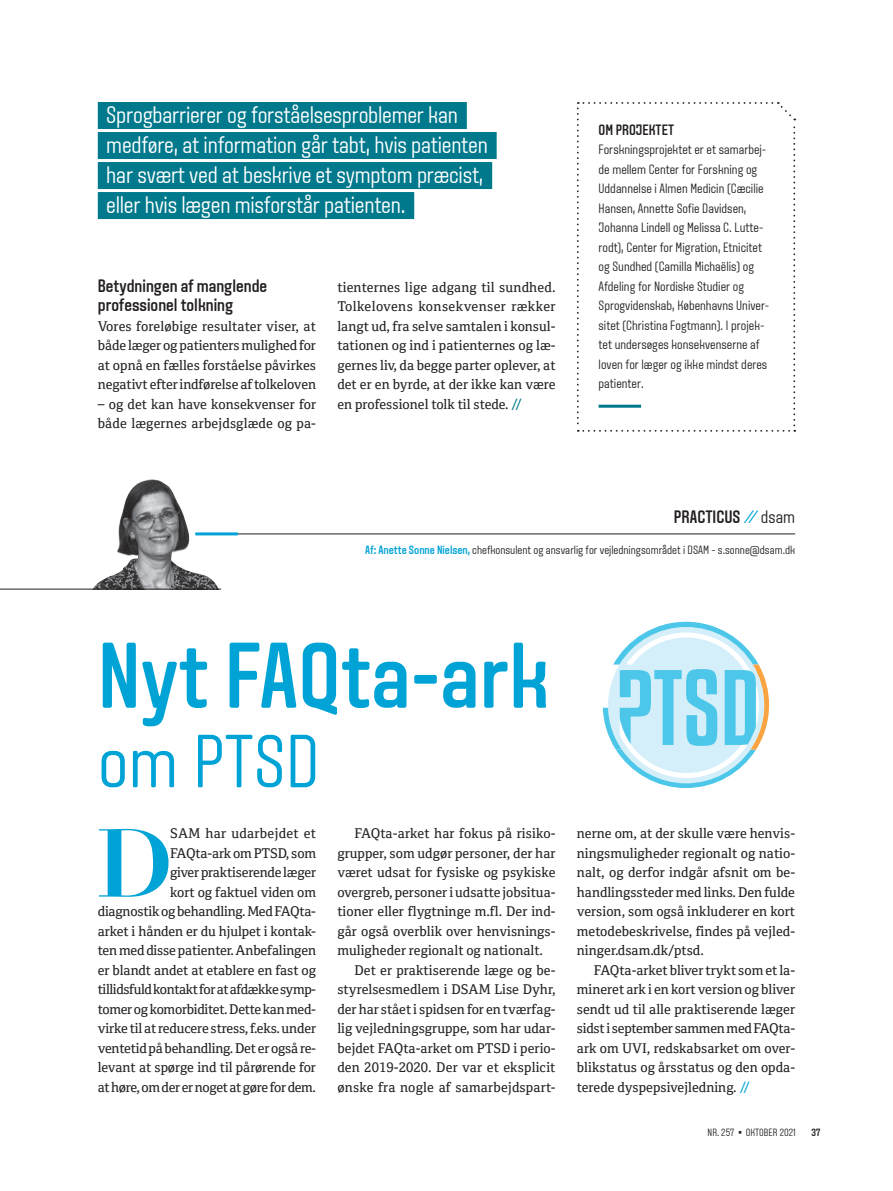
<style>
.page{position:relative;width:893px;height:1191px;background:#fff}
.page>*{position:absolute;margin:0;border:0;box-sizing:border-box;transform-origin:0 0}
._04_Brødtekst{font:700 94.65px "Didot";color:#00a3d6}
._01_Overskrift{font:500 93px "Aveny T";color:#00a3d6}
._01_Overskrift-2{font:300 75px "Aveny T";color:#00a3d6}
.CITATER{font:300 24px "Aveny T";letter-spacing:-.01em;color:#fff}
._03_Mellemrubrik{font:500 18px "Aveny T";color:#231f20}
._07_BOX_over{font:500 15px "Aveny T";color:#231f20}
._05_Brødtekst_med_in{font:13.5px/19.5px "Cordale";color:#231f20;text-align:justify}
._04_Brødtekst-2{font:13.5px/19.5px "Cordale";letter-spacing:-.015em;color:#231f20;text-align:justify}
._05_Brødtekst_med_in-2{font:300 13.5px/19.5px "Aveny T";color:#231f20}
._04_Brødtekst-3{font:13.5px/19.5px "Cordale";letter-spacing:.01em;color:#231f20}
.t1{font:300 12px "Aveny T";color:#231f20}
.t2{font:300 10.5px "Aveny T";color:#231f20}
.t3{font:500 10.5px "Aveny T";color:#231f20}
.s1{color:#00798c}
.s2{color:#00a3d6}
.s3{font-weight:300}
.s4{font-weight:500;color:#00a3d6}
.s5{font-weight:500}
</style>
<div class="page">
<svg style="left:577px;top:102px;width:218px;height:330px"></svg>
<hr style="left:599px;top:405px;width:42px;height:3px;background:#00798c">
<div style="left:98px;top:102px;width:369px;height:27px;background:#00798c"></div>
<div style="left:98px;top:132px;width:399px;height:27px;background:#00798c"></div>
<div style="left:98px;top:162px;width:394px;height:27px;background:#00798c"></div>
<div style="left:98px;top:192px;width:316px;height:27px;background:#00798c"></div>
<svg style="left:603px;top:622px;width:166px;height:166px"></svg>
<img style="left:76px;top:479px;width:165px;height:110px">
<hr style="left:0;top:589px;width:221px;height:1px;background:#231f20">
<hr style="left:202px;top:533px;width:593px;height:1px;background:#231f20">
<hr style="left:195px;top:532px;width:43px;height:3px;background:#00a3d6">
<p class="CITATER" style="left:106px;top:101px;width:353px">Sprogbarrierer og forståelsesproblemer kan</p>
<p class="CITATER" style="left:106px;top:131px;width:383px">medføre, at information går tabt, hvis patienten</p>
<p class="CITATER" style="left:106px;top:161px;width:379px">har svært ved at beskrive et symptom præcist,</p>
<p class="CITATER" style="left:106px;top:191px;width:301px">eller hvis lægen misforstår patienten.</p>
<p class="_03_Mellemrubrik" style="left:98px;top:275px;width:171px">Betydningen af manglende</p>
<p class="_03_Mellemrubrik" style="left:98px;top:295px;width:137px">professionel tolkning</p>
<p class="_04_Brødtekst-2" style="left:98px;top:316px;width:220px">Vores foreløbige resultater viser, at både læger og patienters mulighed for at opnå en fælles forståelse påvirkes negativt efter indførelse af tolkeloven</p>
<p class="_04_Brødtekst-3" style="left:98px;top:394px;width:220px">– og det kan have konsekvenser for både lægernes arbejdsglæde og pa-</p>
<p class="_04_Brødtekst-2" style="left:337px;top:277px;width:220px">tienternes lige adgang til sundhed.<br>Tolkelovens konsekvenser rækker langt ud, fra selve samtalen i konsul&shy;tationen og ind i patienternes og læ&shy;gernes liv, da begge parter oplever, at det er en byrde, at der ikke kan være en professionel tolk til stede. <span class="s1">//</span></p>
<p class="_07_BOX_over" style="left:599px;top:121px;width:77px">OM PROJEKTET</p>
<p class="_05_Brødtekst_med_in-2" style="left:599px;top:140px;width:172px">Forskningsprojektet er et samarbej&shy;de mellem Center for Forskning og Uddannelse i Almen Medicin (Cæcilie Hansen, Annette Sofie Davidsen, Johanna Lindell og Melissa C. Lutte&shy;rodt), Center for Migration, Etnicitet og Sundhed (Camilla Michaëlis) og Afdeling for Nordiske Studier og Sprogvidenskab, Københavns Univer&shy;sitet (Christina Fogtmann). I projek&shy;tet undersøges konsekvenserne af loven for læger og ikke mindst deres patienter.</p>
<p class="_03_Mellemrubrik" style="left:674px;top:507px;width:123px">PRACTICUS <span class="s2">⁄⁄</span> <span class="s3">dsam</span></p>
<p class="t1" style="left:365px;top:543px;width:431px"><span class="s4">Af: Anette Sonne Nielsen,</span> chefkonsulent og ansvarlig for vejledningsområdet i DSAM - s.sonne@dsam.dk</p>
<p class="_01_Overskrift" style="left:98px;top:623px;width:453px">Nyt FAQta-ark</p>
<p class="_01_Overskrift-2" style="left:98px;top:718px;width:223px">om PTSD</p>
<p class="_04_Brødtekst-2" style="left:98px;top:823px;width:220px;text-align:right">SAM har udarbejdet et<br>FAQta-ark om PTSD, som<br>giver praktiserende læger<br>kort og faktuel viden om<br>diagnostik og behandling. Med FAQta&shy;arket i hånden er du hjulpet i kontak&shy;ten med disse patienter. Anbefalingen er blandt andet at etablere en fast og tillidsfuld kontakt for at afdække symp&shy;tomer og komorbiditet. Dette kan med&shy;virke til at reducere stress, f.eks. under ventetid på behandling. Det er også re&shy;levant at spørge ind til pårørende for at høre, om der er noget at gøre for dem.</p>
<p class="_04_Brødtekst" style="left:96px;top:803px;width:79px">D</p>
<p class="_05_Brødtekst_med_in" style="left:337px;top:823px;width:220px;text-indent:17px">FAQta-arket har fokus på risiko&shy;grupper, som udgør personer, der har været udsat for fysiske og psykiske overgreb, personer i udsatte jobsitua&shy;tioner eller flygtninge m.fl. Der ind&shy;går også overblik over henvisnings&shy;muligheder regionalt og nationalt.</p>
<p class="_05_Brødtekst_med_in" style="left:337px;top:960px;width:220px;text-indent:17px">Det er praktiserende læge og be&shy;styrelsesmedlem i DSAM Lise Dyhr, der har stået i spidsen for en tværfag&shy;lig vejledningsgruppe, som har udar&shy;bejdet FAQta-arket om PTSD i perio&shy;den 2019-2020. Der var et eksplicit ønske fra nogle af samarbejdspart-</p>
<p class="_05_Brødtekst_med_in" style="left:577px;top:823px;width:220px">nerne om, at der skulle være henvis&shy;ningsmuligheder regionalt og natio&shy;nalt, og derfor indgår afsnit om be&shy;handlingssteder med links. Den fulde version, som også inkluderer en kort metodebeskrivelse, findes på vejled&shy;ninger.dsam.dk/ptsd.</p>
<p class="_05_Brødtekst_med_in" style="left:577px;top:960px;width:220px;text-indent:17px">FAQta-arket bliver trykt som et la&shy;mineret ark i en kort version og bliver sendt ud til alle praktiserende læger sidst i september sammen med FAQta&shy;ark om UVI, redskabsarket om over&shy;blikstatus og årsstatus og den opda&shy;terede dyspepsivejledning. <span class="s2">//</span></p>
<p class="t2" style="left:708px;top:1126px;width:90px">NR. 257 <span class="s5">•</span> OKTOBER 2021</p>
<p class="t3" style="left:811px;top:1126px;width:10px">37</p>
</div>
